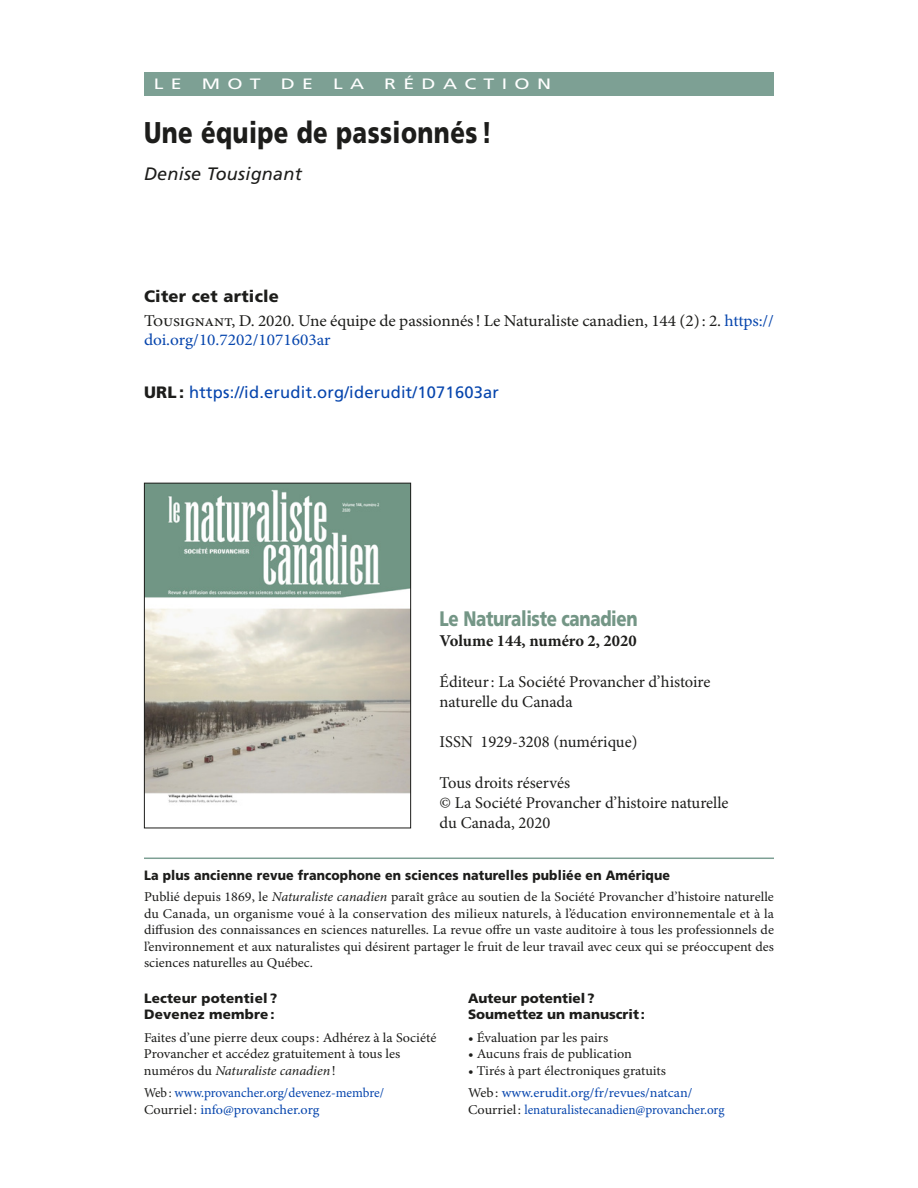
<style>
.page{position:relative;width:918px;height:1188px;background:#fff}
.page>*{position:absolute;margin:0;border:0;box-sizing:border-box;transform-origin:0 0}
.t1{font:900 30px "Frutiger";letter-spacing:.02em;color:#1d1d1b;scale:.8 1}
.t2{font:900 21px "Frutiger";letter-spacing:-.02em;color:#749686;scale:.8 1}
.t3{font:italic 18px "Frutiger";letter-spacing:.015em;color:#1d1d1b}
.t4{font:16.5px/20.2px "Minion Pro";color:#1d1d1b}
.t5{font:16.5px/19.5px "Minion Pro";color:#1d1d1b;scale:1.05 1}
.t6{font:16.5px "Frutiger";letter-spacing:.015em;color:#0645ad}
.t7{font:700 16.5px "Minion Pro";color:#1d1d1b}
.t8{font:900 16.5px "Frutiger";letter-spacing:.015em;color:#1d1d1b}
.t9{font:15px "Frutiger";letter-spacing:.375em;color:#fff;scale:1.3 1}
.t10{font:13.5px/16.5px "Minion Pro";color:#1d1d1b;text-align:justify;scale:1.04 1}
.t11{font:13.5px/16.5px "Minion Pro";color:#1d1d1b;scale:1.05 1}
.t12{font:13.5px/16.5px "Minion Pro";letter-spacing:-.01em;color:#0645ad}
.t13{font:900 13.5px/16.5px "Frutiger";letter-spacing:.01em;color:#1d1d1b}
.t14{font:900 13.5px "Frutiger";letter-spacing:.01em;color:#1d1d1b;scale:.92 1}
.s1{color:#0645ad}
.s2{font-weight:900;color:#1d1d1b}
.s3{font-style:italic}
.s4{color:#1d1d1b}
</style>
<div class="page">
<hr style="left:144px;top:858px;width:630px;height:1px;background:#7da094">
<div style="left:144px;top:72px;width:630px;height:23px;background:#7da094"></div>
<img style="left:146px;top:485px;width:263px;height:318px">
<div style="left:144px;top:483px;width:267px;height:345px;border:1px solid #1d1d1b"></div>
<p class="t9" style="left:154px;top:75px;width:23px">L E</p>
<p class="t9" style="left:202px;top:75px;width:47px">MOT</p>
<p class="t9" style="left:281px;top:75px;width:26px">D E</p>
<p class="t9" style="left:333px;top:75px;width:25px">L A</p>
<p class="t9" style="left:384px;top:75px;width:130px">RÉDACTION</p>
<h1 class="t1" style="left:144px;top:114px;width:437px">Une équipe de passionnés !</h1>
<h3 class="t3" style="left:144px;top:164px;width:159px">Denise Tousignant</h3>
<p class="t8" style="left:144px;top:286px;width:137px">Citer cet article</p>
<p class="t5" style="left:144px;top:312px;width:601px">Tousignant, D. 2020. Une équipe de passionnés! Le Naturaliste canadien, 144 (2): 2. <span class="s1">https:// doi.org/10.7202/1071603ar</span></p>
<p class="t6" style="left:144px;top:383px;width:357px"><span class="s2">URL :</span> https://id.erudit.org/iderudit/1071603ar</p>
<h2 class="t2" style="left:440px;top:606px;width:249px">Le Naturaliste canadien</h2>
<p class="t7" style="left:440px;top:631px;width:198px">Volume 144, numéro 2, 2020</p>
<p class="t4" style="left:440px;top:672px;width:272px">Éditeur: La Société Provancher d’histoire naturelle du Canada</p>
<p class="t4" style="left:440px;top:733px;width:199px">ISSN 1929-3208 (numérique)</p>
<p class="t4" style="left:440px;top:773px;width:290px">Tous droits réservés<br>© La Société Provancher d’histoire naturelle du Canada, 2020</p>
<p class="t14" style="left:144px;top:867px;width:573px">La plus ancienne revue francophone en sciences naturelles publiée en Amérique</p>
<p class="t10" style="left:144px;top:889px;width:607px">Publié depuis 1869, le <span class="s3">Naturaliste canadien</span> paraît grâce au soutien de la Société Provancher d’histoire naturelle du Canada, un organisme voué à la conservation des milieux naturels, à l’éducation environnementale et à la diffusion des connaissances en sciences naturelles. La revue offre un vaste auditoire à tous les professionnels de l’environnement et aux naturalistes qui désirent partager le fruit de leur travail avec ceux qui se préoccupent des sciences naturelles au Québec.</p>
<p class="t13" style="left:144px;top:990px;width:135px">Lecteur potentiel ?<br>Devenez membre :</p>
<p class="t11" style="left:144px;top:1030px;width:280px">Faites d’une pierre deux coups: Adhérez à la Société<br>Provancher et accédez gratuitement à tous les numéros du <span class="s3">Naturaliste canadien</span>!</p>
<p class="t12" style="left:144px;top:1085px;width:242px"><span class="s4">Web:</span> www.provancher.org/devenez-membre/<br><span class="s4">Courriel:</span> info@provancher.org</p>
<p class="t13" style="left:468px;top:990px;width:178px">Auteur potentiel?<br>Soumettez un manuscrit :</p>
<p class="t11" style="left:468px;top:1030px;width:135px">• Évaluation par les pairs</p>
<p class="t11" style="left:468px;top:1046px;width:158px">• Aucuns frais de publication</p>
<p class="t11" style="left:468px;top:1060px;width:215px;line-height:22.5px">• Tirés à part électroniques gratuits<br>Web: <span class="s1">www.erudit.org/fr/revues/natcan/</span></p>
<p class="t12" style="left:468px;top:1102px;width:258px"><span class="s4">Courriel:</span> lenaturalistecanadien@provancher.org</p>
</div>
